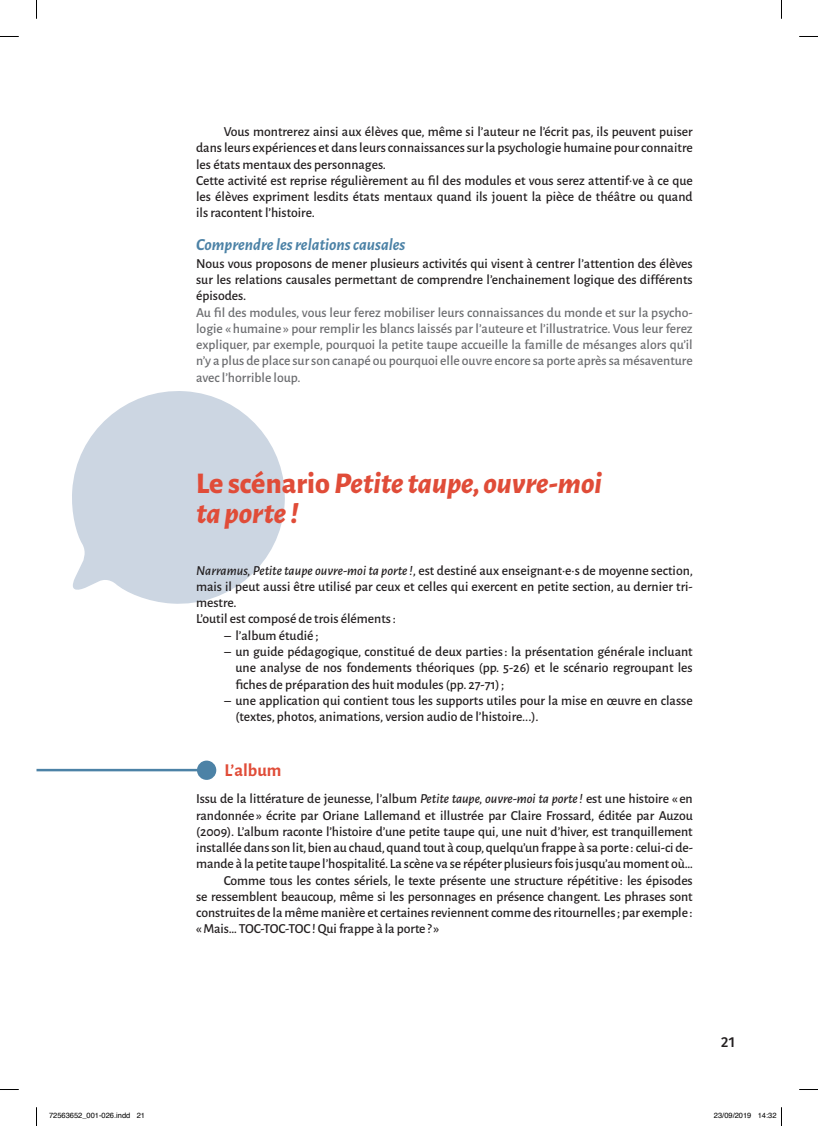
<style>
.page{position:relative;width:818px;height:1126px;background:#fff}
.page>*{position:absolute;margin:0;border:0;box-sizing:border-box;transform-origin:0 0}
.t1{font:italic 800 30px/30px "Alegreya Sans";color:#e04c38}
.t2{font:700 18.12px "Alegreya Sans";color:#e04c38}
.t3{font:italic 700 16.88px "Alegreya Sans";color:#4c82a6}
.t4{font:500 14.38px "Fira Sans";color:#231f20}
.t5{font:500 13.75px/16.2px "Alegreya Sans";letter-spacing:-.005em;color:#231f20}
.t6{font:500 13.75px/16.2px "Alegreya Sans";color:#6c6d70;text-align:justify}
.t7{font:7.5px "Helvetica";color:#000}
.s1{font-style:normal}
.s2{font-style:italic}
</style>
<div class="page">
<svg style="left:72px;top:391px;width:213px;height:213px;fill:#ccd6e2"></svg>
<hr style="left:36px;top:768px;width:172px;height:3px;background:#4c82a6">
<div style="left:197px;top:760px;width:19px;height:19px;background:#4c82a6;border-radius:50%"></div>
<svg style="left:0;top:36px;width:19px;height:1px"></svg>
<svg style="left:799px;top:36px;width:18px;height:1px"></svg>
<svg style="left:0;top:1089px;width:19px;height:1px"></svg>
<svg style="left:799px;top:1089px;width:18px;height:1px"></svg>
<svg style="left:36px;top:0;width:1px;height:19px"></svg>
<svg style="left:36px;top:1107px;width:1px;height:18px"></svg>
<p class="t5" style="left:196px;top:123px;width:498px;text-indent:28px">Vous montrerez ainsi aux élèves que, même si l’auteur ne l’écrit pas, ils peuvent puiser dans leurs expériences et dans leurs connaissances sur la psychologie humaine pour connaitre les états mentaux des personnages.<br>Cette activité est reprise régulièrement au fil des modules et vous serez attentif.ve à ce que les élèves expriment lesdits états mentaux quand ils jouent la pièce de théâtre ou quand ils racontent l’histoire.</p>
<p class="t3" style="left:196px;top:232px;width:211px">Comprendre les relations causales</p>
<p class="t5" style="left:196px;top:254px;width:498px;text-align:justify">Nous vous proposons de mener plusieurs activités qui visent à centrer l’attention des élèves sur les relations causales permettant de comprendre l’enchainement logique des différents épisodes.</p>
<p class="t6" style="left:196px;top:303px;width:498px">Au fil des modules, vous leur ferez mobiliser leurs connaissances du monde et sur la psycho&shy;logie «humaine » pour remplir les blancs laissés par l’auteure et l’illustratrice. Vous leur ferez expliquer, par exemple, pourquoi la petite taupe accueille la famille de mésanges alors qu’il n’y a plus de place sur son canapé ou pourquoi elle ouvre encore sa porte après sa mésaventure avec l’horrible loup.</p>
<h1 class="t1" style="left:196px;top:466px;width:407px"><span class="s1">Le scénario</span> Petite taupe, ouvre-moi ta porte !</h1>
<p class="t5" style="left:196px;top:561px;width:498px"><span class="s2">Narramus, Petite taupe ouvre-moi ta porte!</span>, est destiné aux enseignant·e·s de moyenne section, mais il peut aussi être utilisé par ceux et celles qui exercent en petite section, au dernier tri&shy;mestre.<br>L’outil est composé de trois éléments:</p>
<p class="t5" style="left:224px;top:626px;width:95px">– l’album étudié ;</p>
<p class="t5" style="left:235px;top:642px;width:458px;text-align:justify;text-indent:-11px">– un guide pédagogique, constitué de deux parties: la présentation générale incluant une analyse de nos fondements théoriques (pp. 5-26) et le scénario regroupant les fiches de préparation des huit modules (pp. 27-71);</p>
<p class="t5" style="left:235px;top:691px;width:458px;text-indent:-11px">– une application qui contient tous les supports utiles pour la mise en œuvre en classe (textes, photos, animations, version audio de l’histoire...).</p>
<h2 class="t2" style="left:224px;top:757px;width:58px">L’album</h2>
<p class="t5" style="left:196px;top:790px;width:498px">Issu de la littérature de jeunesse, l’album <span class="s2">Petite taupe, ouvre-moi ta porte!</span> est une histoire «en</p>
<p class="t5" style="left:196px;top:806px;width:498px">randonnée» écrite par Oriane Lallemand et illustrée par Claire Frossard, éditée par Auzou</p>
<p class="t5" style="left:196px;top:822px;width:498px">(2009). L’album raconte l’histoire d’une petite taupe qui, une nuit d’hiver, est tranquillement</p>
<p class="t5" style="left:196px;top:838px;width:498px">installée dans son lit, bien au chaud, quand tout à coup, quelqu’un frappe à sa porte : celui-ci de-</p>
<p class="t5" style="left:196px;top:855px;width:498px">mande à la petite taupe l’hospitalité. La scène va se répéter plusieurs fois jusqu’au moment où…</p>
<p class="t5" style="left:223px;top:871px;width:470px">Comme tous les contes sériels, le texte présente une structure répétitive: les épisodes</p>
<p class="t5" style="left:196px;top:887px;width:498px">se ressemblent beaucoup, même si les personnages en présence changent. Les phrases sont</p>
<p class="t5" style="left:196px;top:903px;width:498px">construites de la même manière et certaines reviennent comme des ritournelles; par exemple:</p>
<p class="t5" style="left:196px;top:920px;width:244px">«Mais… TOC-TOC-TOC! Qui frappe à la porte ? »</p>
<p class="t4" style="left:720px;top:1030px;width:15px">21</p>
<p class="t7" style="left:49px;top:1109px;width:97px">72563652_001-026.indd 21</p>
<p class="t7" style="left:713px;top:1109px;width:64px">23/09/2019 14:32</p>
</div>
